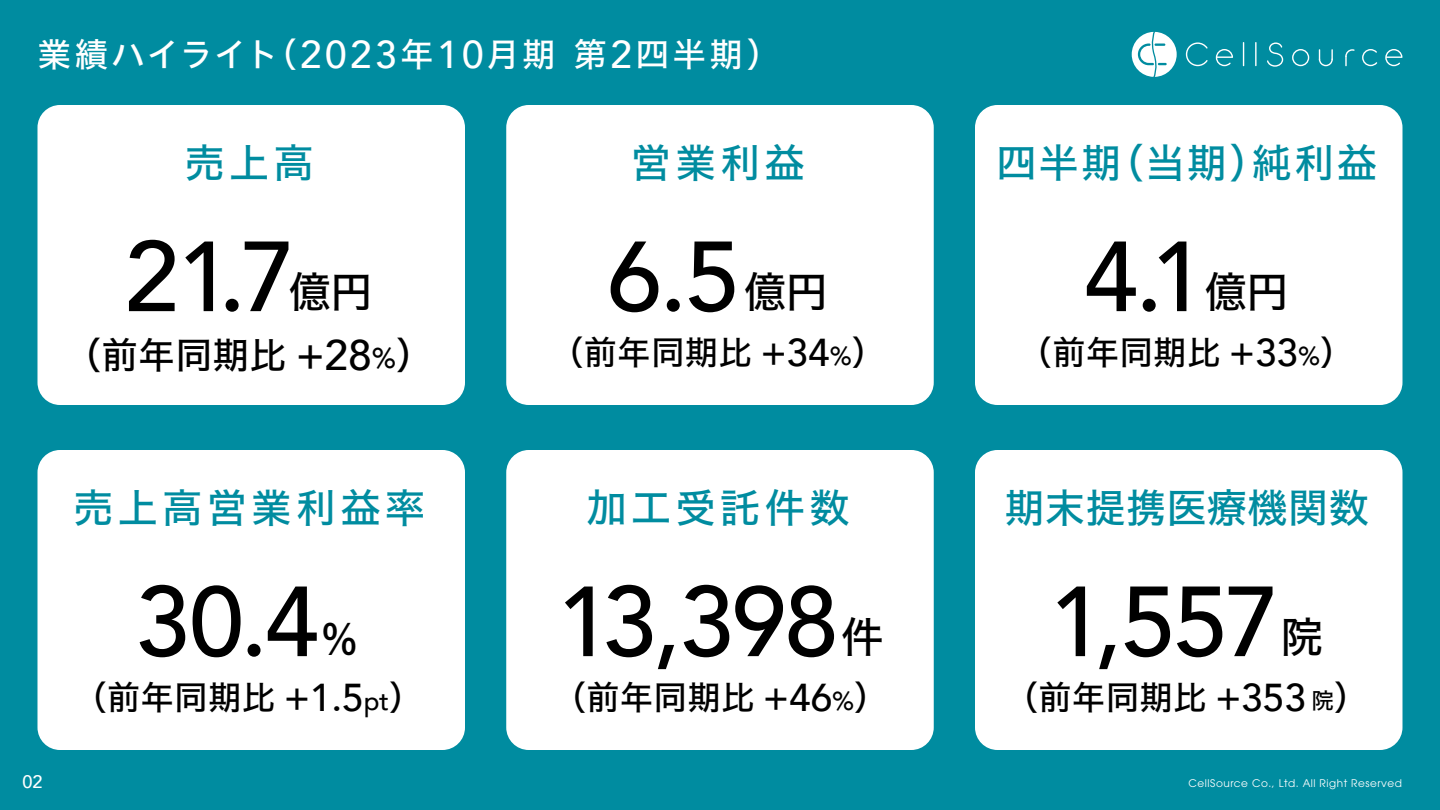
<style>
.page{position:relative;width:1440px;height:810px;background:#008ca0}
.page>*{position:absolute;margin:0;border:0;box-sizing:border-box;transform-origin:0 0}
.t1{font:500 98.32px "Avenir";letter-spacing:-.025em;color:#000}
.t2{font:42.75px "Hiragino UD Sans Std N W5";color:#000}
.t3{font:40.5px "Hiragino UD Sans Std N W5";letter-spacing:.1em;color:#008ca0}
.t4{font:40.5px "Hiragino UD Sans Std N W5";color:#008ca0}
.t5{font:37.12px "Hiragino UD Sans Std N W5";color:#000}
.t6{font:33.75px "Hiragino UD Sans Std N W5";color:#000}
.t7{font:33.75px "Hiragino UD Sans Std N W5";letter-spacing:.07em;color:#fff}
.t8{font:500 18.08px "Avenir";color:#fff}
.t9{font:10.5px "ITC Avant Garde Pro";letter-spacing:.05em;color:#fff}
.s1{font-family:"Hiragino UD Sans F Std W5"}
.s2{font-family:"Avenir";font-weight:500;font-size:38.78px}
.s3{font-family:"Avenir";font-weight:500;font-size:42.67px}
.s4{font-family:"Avenir";font-weight:500;font-size:28.42px}
.s5{font-family:"Avenir";font-weight:500;font-size:25.88px}
.s6{font-size:22.5px}
</style>
<div class="page">
<svg style="left:1186px;top:42px;width:22px;height:24px"></svg>
<svg style="left:1243px;top:42px;width:1px;height:24px"></svg>
<hr style="left:1255px;top:42px;width:2px;height:24px;background:#fff">
<svg style="left:1292px;top:49px;width:17px;height:17px"></svg>
<svg style="left:1267px;top:42px;width:16px;height:25px"></svg>
<svg style="left:1362px;top:49px;width:15px;height:17px"></svg>
<svg style="left:1216px;top:49px;width:17px;height:17px"></svg>
<svg style="left:1385px;top:49px;width:18px;height:17px"></svg>
<svg style="left:1319px;top:49px;width:14px;height:17px"></svg>
<svg style="left:1345px;top:49px;width:10px;height:17px"></svg>
<svg style="left:1132px;top:32px;width:45px;height:45px"></svg>
<div style="left:975px;top:450px;width:427px;height:300px;background:#fff;border-radius:22px"></div>
<div style="left:506px;top:450px;width:428px;height:300px;background:#fff;border-radius:22px"></div>
<div style="left:975px;top:105px;width:427px;height:300px;background:#fff;border-radius:22px"></div>
<div style="left:38px;top:450px;width:427px;height:300px;background:#fff;border-radius:22px"></div>
<div style="left:506px;top:105px;width:428px;height:300px;background:#fff;border-radius:22px"></div>
<div style="left:38px;top:105px;width:427px;height:300px;background:#fff;border-radius:22px"></div>
<p class="t7" style="left:38px;top:29px;width:745px">業績ハイライト<span class="s1">（</span><span class="s2">2023</span>年<span class="s2">10</span>月期第<span class="s2">2</span>四半期<span class="s1">）</span></p>
<p class="t3" style="left:184px;top:132px;width:131px">売上高</p>
<h1 class="t1" style="left:124px;top:192px;width:172px">21.7</h1>
<p class="t2" style="left:289px;top:259px;width:86px">億円</p>
<p class="t5" style="left:64px;top:326px;width:371px"><span class="s1">（</span>前年同期比 <span class="s3">+28</span><span class="s4">%</span><span class="s1">）</span></p>
<p class="t3" style="left:631px;top:132px;width:176px">営業利益</p>
<h1 class="t1" style="left:607px;top:192px;width:135px">6.5</h1>
<p class="t2" style="left:744px;top:259px;width:86px">億円</p>
<p class="t6" style="left:550px;top:326px;width:337px"><span class="s1">（</span>前年同期比 <span class="s2">+34</span><span class="s5">%</span><span class="s1">）</span></p>
<p class="t3" style="left:996px;top:132px;width:382px">四半期<span class="s1">（</span>当期<span class="s1">）</span>純利益</p>
<h1 class="t1" style="left:1084px;top:192px;width:123px">4.1</h1>
<p class="t2" style="left:1205px;top:259px;width:86px">億円</p>
<p class="t6" style="left:1018px;top:326px;width:337px"><span class="s1">（</span>前年同期比 <span class="s2">+33</span><span class="s5">%</span><span class="s1">）</span></p>
<p class="t3" style="left:73px;top:477px;width:354px">売上高営業利益率</p>
<p class="t3" style="left:586px;top:477px;width:265px">加工受託件数</p>
<p class="t4" style="left:1004px;top:477px;width:366px">期末提携医療機関数</p>
<h1 class="t1" style="left:135px;top:537px;width:185px">30.4</h1>
<p class="t2" style="left:318px;top:606px;width:44px">％</p>
<p class="t6" style="left:73px;top:671px;width:351px"><span class="s1">（</span>前年同期比 <span class="s2">+1.5</span><span class="s5">pt</span><span class="s1">）</span></p>
<h1 class="t1" style="left:557px;top:537px;width:283px">13,398</h1>
<p class="t2" style="left:841px;top:604px;width:44px">件</p>
<p class="t6" style="left:552px;top:671px;width:337px"><span class="s1">（</span>前年同期比 <span class="s2">+46</span><span class="s5">%</span><span class="s1">）</span></p>
<h1 class="t1" style="left:1049px;top:537px;width:232px">1,557</h1>
<p class="t2" style="left:1280px;top:604px;width:44px">院</p>
<p class="t6" style="left:1004px;top:671px;width:365px"><span class="s1">（</span>前年同期比 <span class="s2">+353</span> <span class="s6">院</span><span class="s1">）</span></p>
<p class="t8" style="left:22px;top:766px;width:22px">02</p>
<p class="t9" style="left:1188px;top:777px;width:215px">CellSource Co., Ltd. All Right Reserved</p>
</div>
